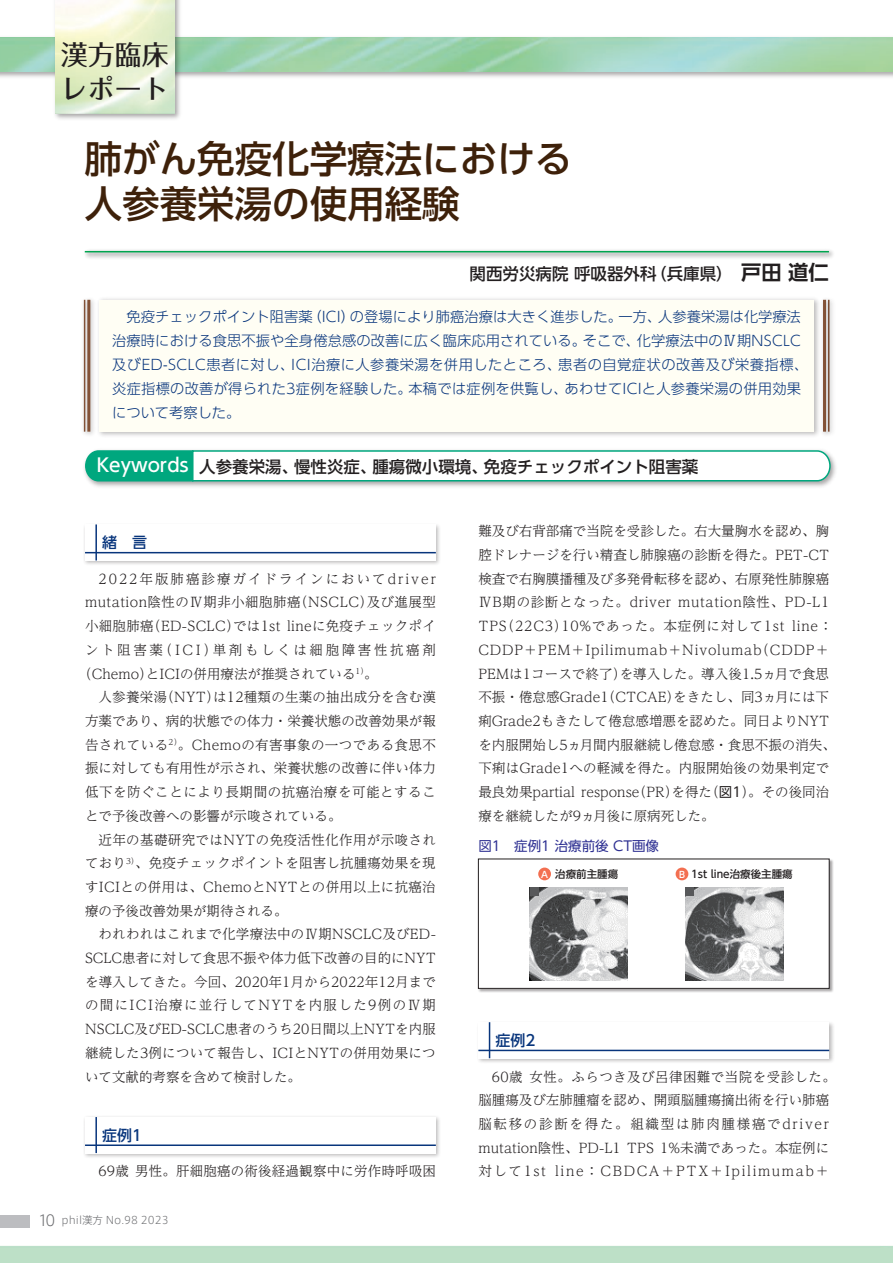
<style>
.page{position:relative;width:893px;height:1263px;background:#fff}
.page>*{position:absolute;margin:0;border:0;box-sizing:border-box;transform-origin:0 0}
.t1{font:500 37.5px/45px "UD Shin Go Pr 6";color:#3e210a}
.t2{font:500 27px/34.5px "Folk Pro";color:#231f20}
.t3{font:500 18.45px "UD Shin Go Pr 6";color:#fff}
.t4{font:500 16.5px "UD Shin Go Pr 6";color:#231f20}
.t5{font:500 15px "UD Shin Go Pr 6";color:#08357c}
.t6{font:300 14.25px/24px "UD Shin Go Pr 6";letter-spacing:.02em;color:#08357c}
.t7{font:300 13.5px/23.7px "UD Reimin Pr 6";letter-spacing:.015em;color:#231f20}
.t8{font:300 13.5px/23.7px "UD Reimin Pr 6";letter-spacing:.035em;color:#231f20}
.t9{font:300 13.5px "UD Reimin Pr 6";letter-spacing:-.005em;color:#231f20}
.t10{font:300 13.5px "UD Reimin Pr 6";letter-spacing:.15em;color:#231f20}
.t11{font:300 13.5px "UD Reimin Pr 6";letter-spacing:.1em;color:#231f20}
.t12{font:300 13.5px "UD Reimin Pr 6";letter-spacing:.04em;color:#231f20}
.t13{font:300 13.5px "UD Reimin Pr 6";letter-spacing:.195em;color:#231f20}
.t14{font:13.5px "UD Shin Go Pr 6";color:#2e3092}
.t15{font:500 10.5px "UD Shin Go Pr 6";color:#231f20}
.t16{font:300 10.5px "Axis Std";color:#6c6d70}
.s1{font-family:"UD Shin Go Pr 6 De";font-weight:700;font-size:20.25px}
.s2{font-size:15px}
.s3{font-family:"UD Shin Go Pr 6";font-weight:400}
.s4{font-size:9px;color:#fff}
</style>
<div class="page">
<img style="left:51px;top:0;width:132px;height:119px">
<img style="left:56px;top:0;width:119px;height:114px">
<img style="left:90px;top:456px;width:746px;height:31px">
<svg style="left:84px;top:450px;width:747px;height:32px"></svg>
<img style="left:98px;top:298px;width:720px;height:138px">
<img style="left:83px;top:299px;width:11px;height:136px">
<hr style="left:87px;top:300px;width:3px;height:132px;background:#835237">
<img style="left:818px;top:299px;width:15px;height:136px">
<hr style="left:823px;top:300px;width:3px;height:132px;background:#835237">
<div style="left:100px;top:300px;width:714px;height:132px;background:#fffef4"></div>
<hr style="left:85px;top:251px;width:744px;height:1px;background:#00a54f">
<div style="left:0;top:1215px;width:30px;height:13px;background:#bcbdc0"></div>
<div style="left:83px;top:522px;width:358px;height:44px;background:#231f20;opacity:.3"></div>
<div style="left:85px;top:524px;width:351px;height:36px;background:#fff"></div>
<hr style="left:95px;top:524px;width:2px;height:36px;background:#08357c">
<hr style="left:85px;top:552px;width:351px;height:1px;background:#08357c">
<div style="left:83px;top:1115px;width:358px;height:43px;background:#231f20;opacity:.3"></div>
<div style="left:85px;top:1117px;width:351px;height:36px;background:#fff"></div>
<hr style="left:95px;top:1117px;width:2px;height:36px;background:#08357c">
<hr style="left:85px;top:1144px;width:351px;height:2px;background:#08357c">
<div style="left:476px;top:1020px;width:359px;height:44px;background:#231f20;opacity:.3"></div>
<div style="left:478px;top:1022px;width:351px;height:36px;background:#fff"></div>
<hr style="left:489px;top:1022px;width:1px;height:36px;background:#08357c">
<hr style="left:478px;top:1050px;width:351px;height:1px;background:#08357c">
<div style="left:478px;top:858px;width:356px;height:135px;background:#231f20;opacity:.4"></div>
<div style="left:478px;top:859px;width:351px;height:129px;background:#fff"></div>
<div style="left:478px;top:858px;width:352px;height:131px;border:1px solid #231f20"></div>
<img style="left:529px;top:887px;width:98px;height:94px">
<img style="left:685px;top:887px;width:98px;height:94px">
<div style="left:538px;top:867px;width:13px;height:13px;background:#f36f51;border-radius:50%"></div>
<div style="left:676px;top:867px;width:12px;height:13px;background:#f36f51;border-radius:50%"></div>
<div style="left:530px;top:887px;width:9px;height:9px;background:#57585a"></div>
<div style="left:685px;top:887px;width:9px;height:9px;background:#57585a"></div>
<h2 class="t2" style="left:61px;top:33px;width:109px">漢方臨床レポート</h2>
<h1 class="t1" style="left:85px;top:135px;width:489px">肺がん免疫化学療法における人参養栄湯の使用経験</h1>
<p class="t4" style="left:469px;top:260px;width:361px">関西労災病院 呼吸器外科（兵庫県）<span class="s1">戸田 道仁</span></p>
<p class="t6" style="left:112px;top:304px;width:698px;text-indent:14px">免疫チェックポイント阻害薬（ICI）の登場により肺癌治療は大きく進歩した。一方、人参養栄湯は化学療法治療時における食思不振や全身倦怠感の改善に広く臨床応用されている。そこで、化学療法中のⅣ期NSCLC及びED-SCLC患者に対し、ICI治療に人参養栄湯を併用したところ、患者の自覚症状の改善及び栄養指標、炎症指標の改善が得られた3症例を経験した。本稿では症例を供覧し、あわせてICIと人参養栄湯の併用効果について考察した。</p>
<p class="t4" style="left:199px;top:453px;width:501px">人参養栄湯、慢性炎症、腫瘍微小環境、免疫チェックポイント阻害薬</p>
<h3 class="t3" style="left:97px;top:450px;width:94px">Keywords</h3>
<p class="t5" style="left:102px;top:530px;width:46px">緒　言</p>
<p class="t10" style="left:99px;top:568px;width:339px">2022年版肺癌診療ガイドラインにおいてdriver</p>
<p class="t8" style="left:85px;top:590px;width:352px">mutation陰性のⅣ期非小細胞肺癌（NSCLC）及び進展型</p>
<p class="t7" style="left:85px;top:614px;width:352px">小細胞肺癌（ED-SCLC）では1st lineに免疫チェックポイ</p>
<p class="t13" style="left:85px;top:639px;width:352px">ント阻害薬（ICI）単剤もしくは細胞障害性抗癌剤</p>
<p class="t7" style="left:78px;top:661px;width:301px">（Chemo）とICIの併用療法が推奨されている<sup>1）</sup>。</p>
<p class="t7" style="left:99px;top:685px;width:339px">人参養栄湯（NYT）は12種類の生薬の抽出成分を含む漢</p>
<p class="t7" style="left:85px;top:708px;width:352px">方薬であり、病的状態での体力・栄養状態の改善効果が報</p>
<p class="t7" style="left:85px;top:732px;width:352px">告されている<sup>2）</sup>。Chemoの有害事象の一つである食思不</p>
<p class="t7" style="left:85px;top:756px;width:352px">振に対しても有用性が示され、栄養状態の改善に伴い体力</p>
<p class="t12" style="left:85px;top:781px;width:352px">低下を防ぐことにより長期間の抗癌治療を可能とするこ</p>
<p class="t7" style="left:85px;top:803px;width:258px">とで予後改善への影響が示唆されている。</p>
<p class="t7" style="left:99px;top:827px;width:339px">近年の基礎研究ではNYTの免疫活性化作用が示唆され</p>
<p class="t7" style="left:85px;top:851px;width:352px">ており<sup>3）</sup>、免疫チェックポイントを阻害し抗腫瘍効果を現</p>
<p class="t7" style="left:85px;top:874px;width:352px">すICIとの併用は、ChemoとNYTとの併用以上に抗癌治</p>
<p class="t7" style="left:85px;top:898px;width:204px">療の予後改善効果が期待される。</p>
<p class="t7" style="left:99px;top:922px;width:339px">われわれはこれまで化学療法中のⅣ期NSCLC及びED-</p>
<p class="t9" style="left:85px;top:947px;width:352px">SCLC患者に対して食思不振や体力低下改善の目的にNYT</p>
<p class="t7" style="left:85px;top:969px;width:352px">を導入してきた。今回、2020年1月から2022年12月まで</p>
<p class="t11" style="left:85px;top:994px;width:352px">の間にICI治療に並行してNYTを内服した9例のⅣ期</p>
<p class="t7" style="left:85px;top:1017px;width:352px">NSCLC及びED-SCLC患者のうち20日間以上NYTを内服</p>
<p class="t7" style="left:85px;top:1040px;width:352px">継続した3例について報告し、ICIとNYTの併用効果につ</p>
<p class="t7" style="left:85px;top:1064px;width:218px">いて文献的考察を含めて検討した。</p>
<p class="t5" style="left:102px;top:1123px;width:41px">症例1</p>
<p class="t7" style="left:99px;top:1159px;width:339px">69歳 男性。肝細胞癌の術後経過観察中に労作時呼吸困</p>
<p class="t16" style="left:38px;top:1213px;width:132px"><span class="s2">10</span> phil漢方 No.98 2023</p>
<p class="t7" style="left:478px;top:519px;width:359px">難及び右背部痛で当院を受診した。右大量胸水を認め、胸腔ドレナージを行い精査し肺腺癌の診断を得た。PET-CT検査で右胸膜播種及び多発骨転移を認め、右原発性肺腺癌ⅣB期の診断となった。driver mutation陰性、PD-L1<br>TPS（22C3）10%であった。本症例に対して1st line：CDDP＋PEM＋Ipilimumab＋Nivolumab（CDDP＋PEMは1コースで終了）を導入した。導入後1.5ヵ月で食思不振・倦怠感Grade1（CTCAE）をきたし、同3ヵ月には下痢Grade2もきたして倦怠感増悪を認めた。同日よりNYTを内服開始し5ヵ月間内服継続し倦怠感・食思不振の消失、下痢はGrade1への軽減を得た。内服開始後の効果判定で最良効果partial response（PR）を得た（<span class="s3">図1</span>）。その後同治療を継続したが9ヵ月後に原病死した。</p>
<p class="t14" style="left:478px;top:835px;width:182px">図1 症例1 治療前後 CT画像</p>
<p class="t15" style="left:541px;top:865px;width:79px"><span class="s4">A</span> 治療前主腫瘍</p>
<p class="t15" style="left:679px;top:865px;width:115px"><span class="s4">B</span> 1st line治療後主腫瘍</p>
<p class="t5" style="left:495px;top:1028px;width:41px">症例2</p>
<p class="t8" style="left:478px;top:1064px;width:359px;text-indent:14px">60歳 女性。ふらつき及び呂律困難で当院を受診した。脳腫瘍及び左肺腫瘤を認め、開頭脳腫瘍摘出術を行い肺癌脳転移の診断を得た。組織型は肺肉腫様癌でdriver mutation陰性、PD-L1 TPS 1%未満であった。本症例に対して1st line：CBDCA＋PTX＋Ipilimumab＋</p>
</div>
